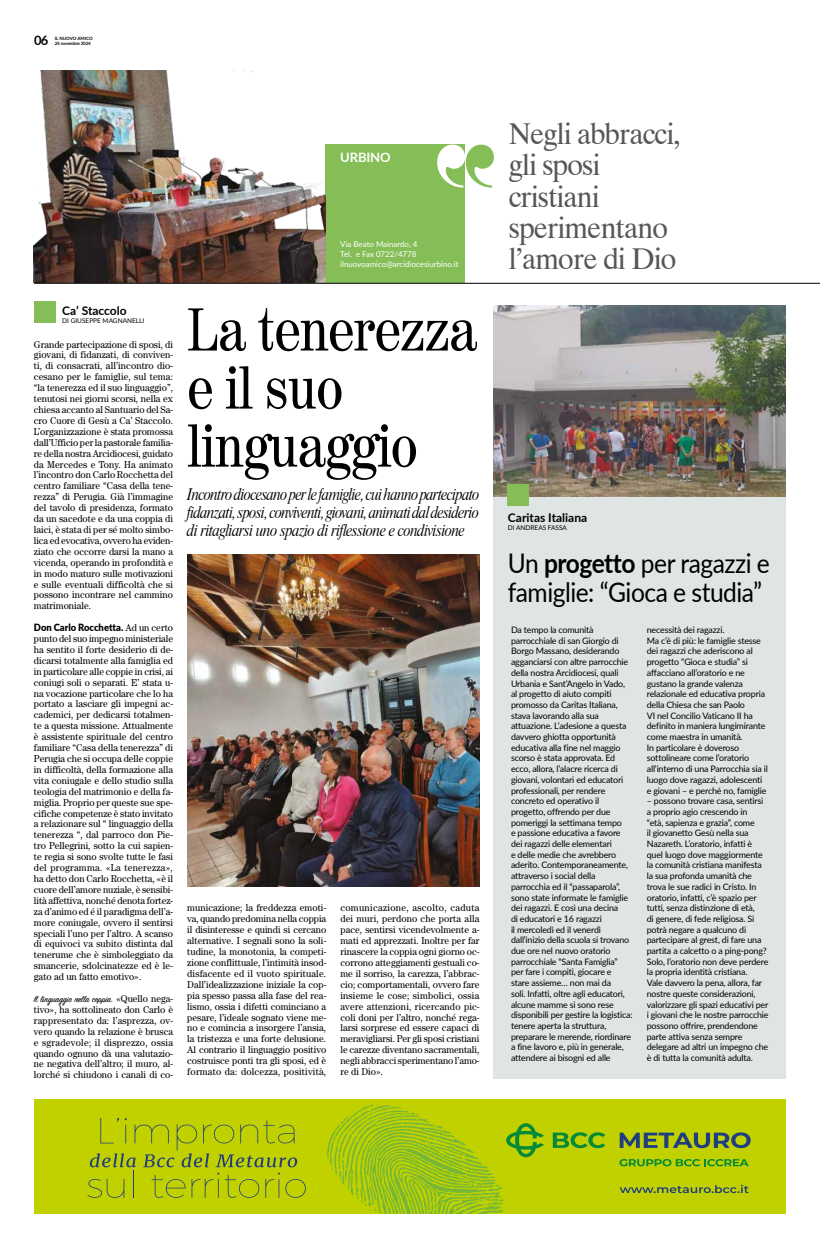
<style>
.page{position:relative;width:820px;height:1248px;background:#fff}
.page>*{position:absolute;margin:0;border:0;box-sizing:border-box;transform-origin:0 0}
.t1{font:60px/58px "Century 725 BT";letter-spacing:-.02em;color:#000;scale:.88 1}
.t2{font:30px/31.4px "Dutch 801 BT";letter-spacing:-.03em;color:#575756;scale:.96 1}
.t3{font:27px/29px "Lato";letter-spacing:-.02em;color:#000;scale:.91 1}
.t4{font:16px/18px "Dutch 801 BT Italic Headline";letter-spacing:-.03em;color:#000;text-align:justify;scale:.92 1}
.t5{font:700 13px "Lato";letter-spacing:-.01em;color:#fff}
.t6{font:700 13px "Lato";color:#000}
.t7{font:700 12px "Lato";color:#000}
.t8{font:10px/10.9px "Century Std";color:#000;text-align:justify;scale:.94 1}
.t9{font:10px "Sign Painter House Script";color:#000;scale:.94 1}
.t10{font:900 10px "Lato";color:#000;scale:.94 1}
.t11{font:8.9px/10.7px "Lato";letter-spacing:-.02em;color:#000}
.t12{font:8px/9.6px "Lato";color:#fff}
.t13{font:6.5px "Lato";color:#000}
.t14{font:700 4.5px "Lato";letter-spacing:-.03em;color:#000}
.t15{font:700 4.5px "Lato";color:#000}
.s1{font-family:"Century Std";font-weight:400}
.s2{font-family:"Century Std"}
.s3{font-weight:700}
</style>
<div class="page">
<div style="left:326px;top:144px;width:139px;height:139px;background:#85be57"></div>
<img style="left:187px;top:554px;width:292px;height:332px">
<div style="left:34px;top:301px;width:21px;height:21px;background:#85be57"></div>
<div style="left:493px;top:305px;width:292px;height:773px;background:#dfe4e4"></div>
<img style="left:493px;top:305px;width:292px;height:191px">
<div style="left:507px;top:484px;width:21px;height:21px;background:#85be57"></div>
<svg style="left:437px;top:145px;width:56px;height:42px"></svg>
<div style="left:34px;top:1099px;width:751px;height:114px;background:#c1d100"></div>
<svg style="left:87px;top:1118px;width:218px;height:79px"></svg>
<svg style="left:327px;top:1103px;width:278px;height:110px"></svg>
<svg style="left:619px;top:1159px;width:129px;height:7px"></svg>
<svg style="left:619px;top:1132px;width:131px;height:15px"></svg>
<svg style="left:619px;top:1184px;width:129px;height:8px"></svg>
<img style="left:34px;top:70px;width:292px;height:213px">
<hr style="left:34px;top:283px;width:785px;height:1px;background:#000">
<h3 class="t6" style="left:34px;top:30px;width:16px">06</h3>
<p class="t14" style="left:55px;top:40px;width:37px">24 novembre 2024</p>
<p class="t15" style="left:55px;top:35px;width:39px">IL NUOVO AMICO</p>
<h3 class="t5" style="left:340px;top:147px;width:52px">URBINO</h3>
<p class="t12" style="left:340px;top:239px;width:120px">Via Beato Mainardo, 4<br>Tel. e Fax 0722/4778 ilnuovoamico@arcidiocesiurbino.it</p>
<p class="t7" style="left:62px;top:301px;width:66px">Ca’ Staccolo</p>
<p class="t13" style="left:62px;top:315px;width:83px">DI GIUSEPPE MAGNANELLI</p>
<p class="t8" style="left:34px;top:338px;width:149px">Grande partecipazione di sposi, di giovani, di fidanzati, di conviven&shy;ti, di consacrati, all’incontro dio&shy;cesano per le famiglie, sul tema: “la tenerezza ed il suo linguaggio”, tenutosi nei giorni scorsi, nella ex chiesa accanto al Santuario del Sa&shy;cro Cuore di Gesù a Ca’ Staccolo.<br>L’organizzazione è stata promossa dall’Ufficio per la pastorale familia&shy;re della nostra Arcidiocesi, guidato da Mercedes e Tony. Ha animato l’incontro don Carlo Rocchetta del centro familiare “Casa della tene&shy;rezza” di Perugia. Già l’immagine del tavolo di presidenza, formato da un sacedote e da una coppia di laici, è stata di per sé molto simbo&shy;lica ed evocativa, ovvero ha eviden&shy;ziato che occorre darsi la mano a vicenda, operando in profondità e in modo maturo sulle motivazioni e sulle eventuali difficoltà che si possono incontrare nel cammino matrimoniale.</p>
<p class="t10" style="left:34px;top:620px;width:149px">Don Carlo Rocchetta. <span class="s1">Ad un certo</span></p>
<p class="t8" style="left:34px;top:633px;width:149px">punto del suo impegno ministeriale ha sentito il forte desiderio di de&shy;dicarsi totalmente alla famiglia ed in particolare alle coppie in crisi, ai coniugi soli o separati. E’ stata u&shy;na vocazione particolare che lo ha portato a lasciare gli impegni ac&shy;cademici, per dedicarsi totalmen&shy;te a questa missione. Attualmente è assistente spirituale del centro familiare “Casa della tenerezza” di Perugia che si occupa delle coppie in difficoltà, della formazione alla vita coniugale e dello studio sulla teologia del matrimonio e della fa&shy;miglia. Proprio per queste sue spe&shy;cifiche competenze è stato invitato a relazionare sul “ linguaggio della tenerezza “, dal parroco don Pie&shy;tro Pellegrini, sotto la cui sapien&shy;te regia si sono svolte tutte le fasi del programma. «La tenerezza», ha detto don Carlo Rocchetta, «è il cuore dell’amore nuziale, è sensibi&shy;lità affettiva, nonché denota fortez&shy;za d’animo ed é il paradigma dell’a&shy;more coniugale, ovvero il sentirsi speciali l’uno per l’altro. A scanso di equivoci va subito distinta dal tenerume che è simboleggiato da smancerie, sdolcinatezze ed è le&shy;gato ad un fatto emotivo».</p>
<p class="t9" style="left:34px;top:992px;width:149px">Il linguaggio nella coppia. <span class="s2">«Quello nega-</span></p>
<p class="t8" style="left:34px;top:1003px;width:149px">tivo», ha sottolineato don Carlo è rappresentato da: l’asprezza, ov&shy;vero quando la relazione è brusca e sgradevole; il disprezzo, ossia quando ognuno dà una valutazio&shy;ne negativa dell’altro; il muro, al&shy;lorché si chiudono i canali di co-</p>
<h1 class="t1" style="left:187px;top:299px;width:331px">La tenerezza e il suo linguaggio</h1>
<h3 class="t4" style="left:187px;top:485px;width:319px">Incontro diocesano per le famiglie, cui hanno partecipato fidanzati, sposi, conviventi, giovani, animati dal desiderio di ritagliarsi uno spazio di riflessione e condivisione</h3>
<p class="t8" style="left:187px;top:902px;width:149px">municazione; la freddezza emoti&shy;va, quando predomina nella coppia il disinteresse e quindi si cercano alternative. I segnali sono la soli&shy;tudine, la monotonia, la competi&shy;zione conflittuale, l’intimità insod&shy;disfacente ed il vuoto spirituale.<br>Dall’idealizzazione iniziale la cop&shy;pia spesso passa alla fase del rea&shy;lismo, ossia i difetti cominciano a pesare, l’ideale sognato viene me&shy;no e comincia a insorgere l’ansia, la tristezza e una forte delusione.<br>Al contrario il linguaggio positivo costruisce ponti tra gli sposi, ed è formato da: dolcezza, positività,</p>
<p class="t8" style="left:340px;top:902px;width:149px">comunicazione, ascolto, caduta dei muri, perdono che porta alla pace, sentirsi vicendevolmente a&shy;mati ed apprezzati. Inoltre per far rinascere la coppia ogni giorno oc&shy;corrono atteggiamenti gestuali co&shy;me il sorriso, la carezza, l’abbrac&shy;cio; comportamentali, ovvero fare insieme le cose; simbolici, ossia avere attenzioni, ricercando pic&shy;coli doni per l’altro, nonché rega&shy;larsi sorprese ed essere capaci di meravigliarsi. Per gli sposi cristiani le carezze diventano sacramentali, negli abbracci sperimentano l’amo&shy;re di Dio».</p>
<h2 class="t2" style="left:508px;top:117px;width:180px">Negli abbracci, gli sposi cristiani sperimentano l’amore di Dio</h2>
<p class="t7" style="left:507px;top:509px;width:81px">Caritas Italiana</p>
<p class="t13" style="left:507px;top:523px;width:60px">DI ANDREAS FASSA</p>
<h3 class="t3" style="left:507px;top:547px;width:289px">Un <span class="s3">progetto</span> per ragazzi e famiglie: “Gioca e studia”</h3>
<p class="t11" style="left:511px;top:624px;width:123px">Da tempo la comunità parrocchiale di san Giorgio di<br>Borgo Massano, desiderando agganciarsi con altre parrocchie della nostra Arcidiocesi, quali<br>Urbania e Sant’Angelo in Vado, al progetto di aiuto compiti promosso da Caritas Italiana, stava lavorando alla sua attuazione. L’adesione a questa davvero ghiotta opportunità educativa alla fine nel maggio scorso è stata approvata. Ed ecco, allora, l’alacre ricerca di giovani, volontari ed educatori professionali, per rendere concreto ed operativo il progetto, offrendo per due pomeriggi la settimana tempo<br>e passione educativa a favore dei ragazzi delle elementari<br>e delle medie che avrebbero aderito. Contemporaneamente, attraverso i social della parrocchia ed il “passaparola”, sono state informate le famiglie dei ragazzi. E così una decina<br>di educatori e 16 ragazzi<br>il mercoledì ed il venerdì dall’inizio della scuola si trovano due ore nel nuovo oratorio parrocchiale “Santa Famiglia”<br>per fare i compiti, giocare e<br>stare assieme… non mai da<br>soli. Infatti, oltre agli educatori, alcune mamme si sono rese disponibili per gestire la logistica: tenere aperta la struttura, preparare le merende, riordinare a fine lavoro e, più in generale, attendere ai bisogni ed alle</p>
<p class="t11" style="left:646px;top:624px;width:123px">necessità dei ragazzi.<br>Ma c’è di più: le famiglie stesse dei ragazzi che aderiscono al progetto “Gioca e studia” si affacciano all’oratorio e ne gustano la grande valenza relazionale ed educativa propria della Chiesa che san Paolo<br>VI nel Concilio Vaticano II ha definito in maniera lungimirante come maestra in umanità.<br>In particolare è doveroso sottolineare come l’oratorio all’interno di una Parrocchia sia il luogo dove ragazzi, adolescenti e giovani – e perché no, famiglie</p>
<p class="t11" style="left:646px;top:795px;width:123px">– possono trovare casa, sentirsi a proprio agio crescendo in<br>“età, sapienza e grazia”, come<br>il giovanetto Gesù nella sua<br>Nazareth. L’oratorio, infatti è quel luogo dove maggiormente la comunità cristiana manifesta la sua profonda umanità che trova le sue radici in Cristo. In oratorio, infatti, c’è spazio per tutti, senza distinzione di età,<br>di genere, di fede religiosa. Si potrà negare a qualcuno di partecipare al grest, di fare una partita a calcetto o a ping-pong?<br>Solo, l’oratorio non deve perdere la propria identità cristiana.<br>Vale davvero la pena, allora, far nostre queste considerazioni, valorizzare gli spazi educativi per i giovani che le nostre parrocchie possono offrire, prendendone parte attiva senza sempre delegare ad altri un impegno che è di tutta la comunità adulta.</p>
</div>
